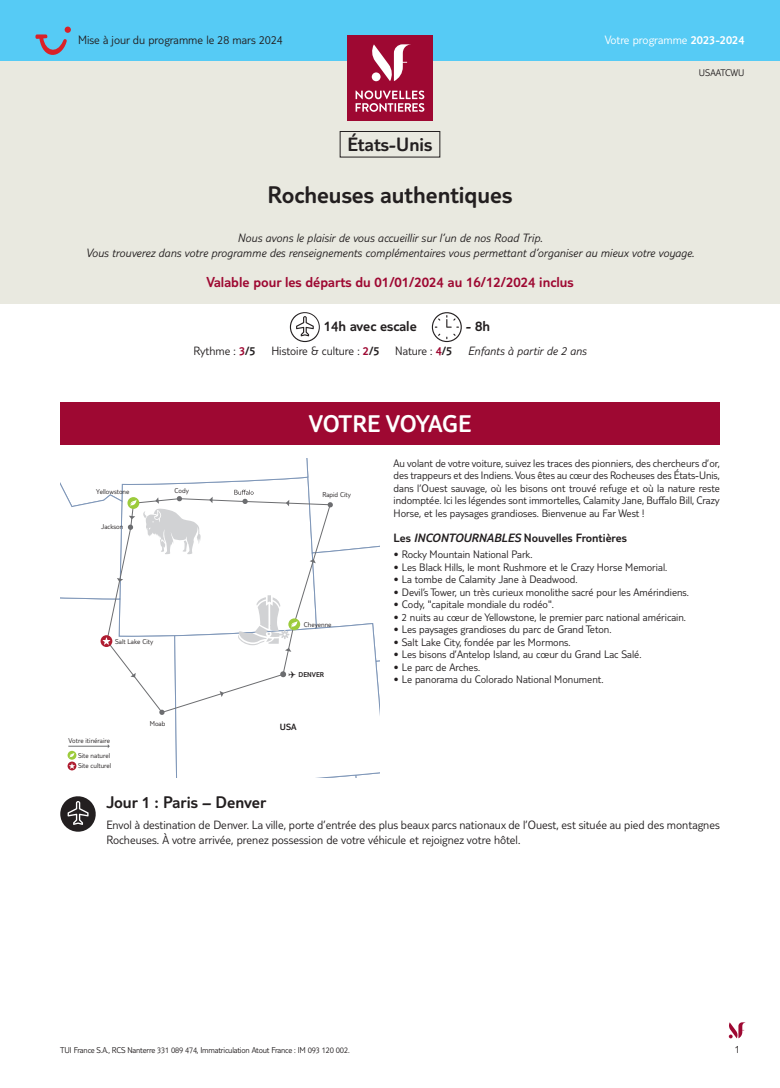
<style>
.page{position:relative;width:780px;height:1088px;background:#fff}
.page>*{position:absolute;margin:0;border:0;box-sizing:border-box;transform-origin:0 0}
.t1{font:300 25px "TUI Type";color:#231f20}
.t2{font:300 25px "TUI Type";letter-spacing:-.015em;color:#fff}
.t3{font:300 20px "TUI Type";color:#231f20}
.t4{font:300 17.5px "TUI Type";color:#231f20}
.t5{font:300 15px "TUI Type";color:#9e0832}
.t6{font:300 15px "TUI Type";color:#231f20}
.t7{font:300 12.5px/15px "TUI Type";color:#231f20}
.t8{font:italic 300 12.5px/15px "TUI Type";color:#231f20;text-align:center}
.t9{font:300 12.5px "TUI Type";color:#231f20}
.t10{font:300 12.5px "TUI Type";color:#fff}
.t11{font:300 11.25px/12.5px "TUI Type";color:#231f20;text-align:justify}
.t12{font:300 10px "TUI Type";color:#231f20}
.t13{font:300 9.38px "TUI Type";color:#231f20}
.t14{font:300 8.75px "TUI Type";letter-spacing:-.02em;color:#231f20}
.t15{font:300 7.25px/10.8px "TUI Type";color:#231f20}
.t16{font:300 7.25px "TUI Type";color:#231f20}
.s1{font-style:inherit}
.s2{color:#9e0832}
.s3{font-style:italic}
</style>
<div class="page">
<svg style="left:728px;top:1022px;width:18px;height:16px"></svg>
<div style="left:0;top:0;width:780px;height:303px;background:#e9e9e0"></div>
<div style="left:0;top:0;width:780px;height:60px;background:#56cbf5"></div>
<div style="left:347px;top:35px;width:85px;height:85px;background:#9e0832"></div>
<svg style="left:355px;top:90px;width:69px;height:22px"></svg>
<svg style="left:371px;top:44px;width:40px;height:37px"></svg>
<svg style="left:290px;top:312px;width:30px;height:30px"></svg>
<svg style="left:432px;top:312px;width:30px;height:30px"></svg>
<div style="left:340px;top:131px;width:100px;height:26px;border:1px solid #231f20"></div>
<div style="left:60px;top:402px;width:659px;height:43px;background:#9e0832"></div>
<svg style="left:60px;top:459px;width:319px;height:319px"></svg>
<svg style="left:60px;top:796px;width:36px;height:36px"></svg>
<svg style="left:35px;top:27px;width:36px;height:28px"></svg>
<p class="t7" style="left:78px;top:32px;width:206px">Mise à jour du programme le 28 mars 2024</p>
<h2 class="t3" style="left:347px;top:133px;width:86px">États-Unis</h2>
<h1 class="t1" style="left:267px;top:180px;width:246px">Rocheuses authentiques</h1>
<p class="t10" style="left:604px;top:33px;width:141px">Votre programme <span class="s1">2023-2024</span></p>
<p class="t12" style="left:699px;top:67px;width:47px">USAATCWU</p>
<p class="t8" style="left:86px;top:230px;width:610px">Nous avons le plaisir de vous accueillir sur l’un de nos Road Trip.<br>Vous trouverez dans votre programme des renseignements complémentaires vous permettant d’organiser au mieux votre voyage.</p>
<h3 class="t5" style="left:206px;top:273px;width:368px">Valable pour les départs du 01/01/2024 au 16/12/2024 inclus</h3>
<h3 class="t6" style="left:324px;top:318px;width:94px">14h avec escale</h3>
<h3 class="t6" style="left:466px;top:318px;width:26px">- 8h</h3>
<p class="t7" style="left:193px;top:343px;width:64px">Rythme : <span class="s2">3</span><span class="s1">/5</span></p>
<p class="t7" style="left:271px;top:343px;width:182px">Histoire &amp; culture : <span class="s2">2</span><span class="s1">/5</span> Nature : <span class="s2">4</span><span class="s1">/5</span></p>
<p class="t8" style="left:468px;top:343px;width:120px">Enfants à partir de 2 ans</p>
<p class="t15" style="left:96px;top:486px;width:35px">Yellowstone</p>
<p class="t15" style="left:101px;top:521px;width:24px">Jackson</p>
<p class="t15" style="left:174px;top:485px;width:16px">Cody</p>
<p class="t15" style="left:115px;top:636px;width:40px">Salt Lake City</p>
<p class="t15" style="left:68px;top:735px;width:43px">Votre itinéraire</p>
<p class="t15" style="left:78px;top:750px;width:35px">Site naturel<br>Site culturel</p>
<p class="t15" style="left:150px;top:718px;width:17px">Moab</p>
<h1 class="t2" style="left:309px;top:409px;width:164px">VOTRE VOYAGE</h1>
<p class="t15" style="left:322px;top:489px;width:30px">Rapid City</p>
<p class="t15" style="left:304px;top:619px;width:29px">Cheyenne</p>
<p class="t16" style="left:288px;top:670px;width:37px">✈ DENVER</p>
<p class="t13" style="left:280px;top:722px;width:18px">USA</p>
<p class="t11" style="left:393px;top:456px;width:328px">Au volant de votre voiture, suivez les traces des pionniers, des chercheurs d’or, des trappeurs et des Indiens. Vous êtes au cœur des Rocheuses des États-Unis, dans l’Ouest sauvage, où les bisons ont trouvé refuge et où la nature reste indomptée. Ici les légendes sont immortelles, Calamity Jane, Buffalo Bill, Crazy Horse, et les paysages grandioses. Bienvenue au Far West !</p>
<p class="t9" style="left:393px;top:531px;width:235px">Les <span class="s3">INCONTOURNABLES</span> Nouvelles Frontières</p>
<p class="t11" style="left:393px;top:548px;width:140px">• Rocky Mountain National Park.</p>
<p class="t11" style="left:393px;top:560px;width:275px">• Les Black Hills, le mont Rushmore et le Crazy Horse Memorial.</p>
<p class="t11" style="left:393px;top:573px;width:186px">• La tombe de Calamity Jane à Deadwood.</p>
<p class="t11" style="left:393px;top:585px;width:297px">• Devil’s Tower, un très curieux monolithe sacré pour les Amérindiens.</p>
<p class="t11" style="left:393px;top:598px;width:162px">• Cody, "capitale mondiale du rodéo".</p>
<p class="t11" style="left:393px;top:610px;width:294px">• 2 nuits au cœur de Yellowstone, le premier parc national américain.</p>
<p class="t11" style="left:393px;top:623px;width:219px">• Les paysages grandioses du parc de Grand Teton.</p>
<p class="t11" style="left:393px;top:635px;width:178px">• Salt Lake City, fondée par les Mormons.</p>
<p class="t11" style="left:393px;top:648px;width:249px">• Les bisons d’Antelop Island, au cœur du Grand Lac Salé.</p>
<p class="t11" style="left:393px;top:660px;width:88px">• Le parc de Arches.</p>
<p class="t11" style="left:393px;top:673px;width:211px">• Le panorama du Colorado National Monument.</p>
<h3 class="t4" style="left:106px;top:792px;width:161px">Jour 1 : Paris – Denver</h3>
<p class="t7" style="left:106px;top:817px;width:615px">Envol à destination de Denver. La ville, porte d’entrée des plus beaux parcs nationaux de l’Ouest, est située au pied des montagnes<br>Rocheuses. À votre arrivée, prenez possession de votre véhicule et rejoignez votre hôtel.</p>
<p class="t14" style="left:60px;top:1045px;width:291px">TUI France S.A., RCS Nanterre 331 089 474, Immatriculation Atout France : IM 093 120 002.</p>
<p class="t11" style="left:734px;top:1042px;width:7px">1</p>
</div>
